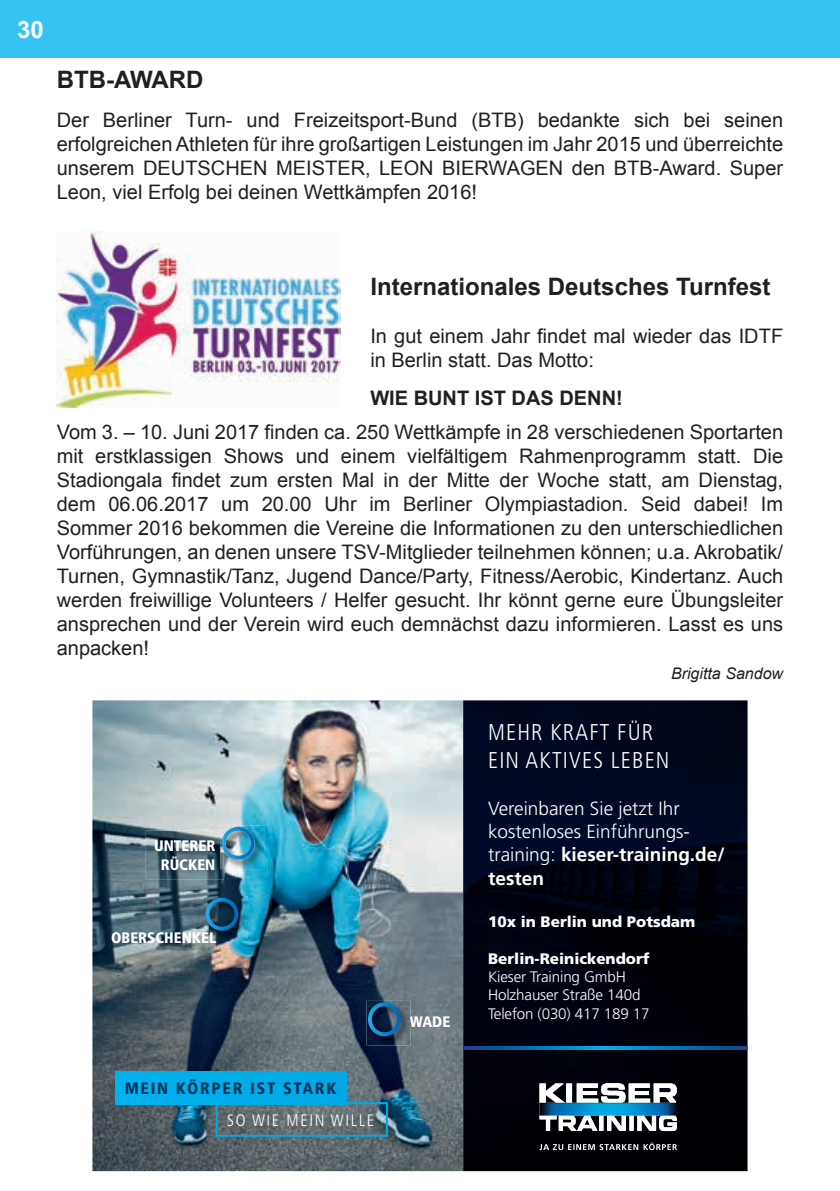
<style>
.page{position:relative;width:840px;height:1191px;background:#fff}
.page>*{position:absolute;margin:0;border:0;box-sizing:border-box;transform-origin:0 0}
.t1{font:700 24px "Arial";color:#231f20}
.t2{font:700 24px "Arial";color:#fff}
.t3{font:300 condensed 22.8px/28.4px "Frutiger LT Std";letter-spacing:.05em;color:#fff}
.t4{font:20px/24px "Arial";color:#231f20;text-align:justify}
.t5{font:700 20px "Arial";color:#231f20}
.t6{font:300 19px/23.2px "Frutiger LT Std";color:#fff}
.t7{font:900 condensed 16.4px "Frutiger LT Std";letter-spacing:.1em;color:#00375b}
.t8{font:300 condensed 16.4px "Frutiger LT Std";letter-spacing:.1em;color:#fff}
.t9{font:italic 16px "Arial";color:#231f20}
.t10{font:300 15.2px/18.2px "Frutiger LT";letter-spacing:-.01em;color:#fff}
.t11{font:900 15.2px "Frutiger LT";color:#fff}
.t12{font:900 condensed 15.2px/18.2px "Frutiger LT Std";color:#fff;text-align:center}
.s1{font-weight:700}
</style>
<div class="page">
<div style="left:0;top:0;width:839px;height:57px;background:#36c3f2"></div>
<img style="left:92px;top:700px;width:655px;height:471px">
<img style="left:220px;top:825px;width:44px;height:44px">
<svg style="left:224px;top:826px;width:30px;height:33px"></svg>
<img style="left:146px;top:830px;width:78px;height:49px">
<img style="left:220px;top:830px;width:4px;height:39px">
<img style="left:221px;top:835px;width:3px;height:16px">
<img style="left:204px;top:896px;width:44px;height:44px">
<svg style="left:205px;top:897px;width:33px;height:33px"></svg>
<img style="left:366px;top:1001px;width:44px;height:44px">
<svg style="left:368px;top:1002px;width:32px;height:34px"></svg>
<svg style="left:215px;top:1102px;width:173px;height:34px"></svg>
<div style="left:115px;top:1071px;width:232px;height:33px;background:#00aeea"></div>
<svg style="left:464px;top:1046px;width:283px;height:3px"></svg>
<svg style="left:539px;top:1083px;width:138px;height:48px"></svg>
<img style="left:539px;top:1102px;width:137px;height:13px">
<svg style="left:539px;top:1142px;width:137px;height:8px"></svg>
<img style="left:57px;top:231px;width:283px;height:176px">
<p class="t2" style="left:17px;top:12px;width:28px">30</p>
<p class="t1" style="left:57px;top:63px;width:148px">BTB-AWARD</p>
<p class="t4" style="left:57px;top:107px;width:727px">Der Berliner Turn- und Freizeitsport-Bund (BTB) bedankte sich bei seinen erfolgreichen Athleten für ihre großartigen Leistungen im Jahr 2015 und überreichte unserem DEUTSCHEN MEISTER, LEON BIERWAGEN den BTB-Award. Super Leon, viel Erfolg bei deinen Wettkämpfen 2016!</p>
<p class="t1" style="left:370px;top:269px;width:401px">Internationales Deutsches Turnfest</p>
<p class="t4" style="left:370px;top:323px;width:414px">In gut einem Jahr findet mal wieder das IDTF in Berlin statt. Das Motto:</p>
<p class="t5" style="left:370px;top:384px;width:254px">WIE BUNT IST DAS DENN!</p>
<p class="t4" style="left:57px;top:420px;width:727px">Vom 3. – 10. Juni 2017 finden ca. 250 Wettkämpfe in 28 verschiedenen Sportarten mit erstklassigen Shows und einem vielfältigem Rahmenprogramm statt. Die Stadiongala findet zum ersten Mal in der Mitte der Woche statt, am Dienstag, dem 06.06.2017 um 20.00 Uhr im Berliner Olympiastadion. Seid dabei! Im Sommer 2016 bekommen die Vereine die Informationen zu den unterschiedlichen Vorführungen, an denen unsere TSV-Mitglieder teilnehmen können; u.a. Akrobatik/ Turnen, Gymnastik/Tanz, Jugend Dance/Party, Fitness/Aerobic, Kindertanz. Auch werden freiwillige Volunteers / Helfer gesucht. Ihr könnt gerne eure Übungsleiter ansprechen und der Verein wird euch demnächst dazu informieren. Lasst es uns anpacken!</p>
<p class="t9" style="left:670px;top:663px;width:114px">Brigitta Sandow</p>
<p class="t12" style="left:154px;top:837px;width:63px">UNTERER<br>RÜCKEN</p>
<p class="t12" style="left:111px;top:928px;width:107px">OBERSCHENKEL</p>
<p class="t7" style="left:125px;top:1078px;width:213px">MEIN KÖRPER IST STARK</p>
<p class="t8" style="left:227px;top:1110px;width:148px">SO WIE MEIN WILLE</p>
<p class="t12" style="left:409px;top:1013px;width:42px">WADE</p>
<p class="t3" style="left:488px;top:718px;width:183px">MEHR KRAFT FÜR<br>EIN AKTIVES LEBEN</p>
<p class="t6" style="left:488px;top:797px;width:238px">Vereinbaren Sie jetzt Ihr kostenloses Einführungs&shy;training: <span class="s1">kieser-training.de/ testen</span></p>
<p class="t11" style="left:488px;top:913px;width:209px">10x in Berlin und Potsdam</p>
<p class="t11" style="left:488px;top:949px;width:163px">Berlin-Reinickendorf</p>
<p class="t10" style="left:488px;top:968px;width:163px">Kieser Training GmbH<br>Holzhauser Straße 140d<br>Telefon (030) 417 189 17</p>
</div>
